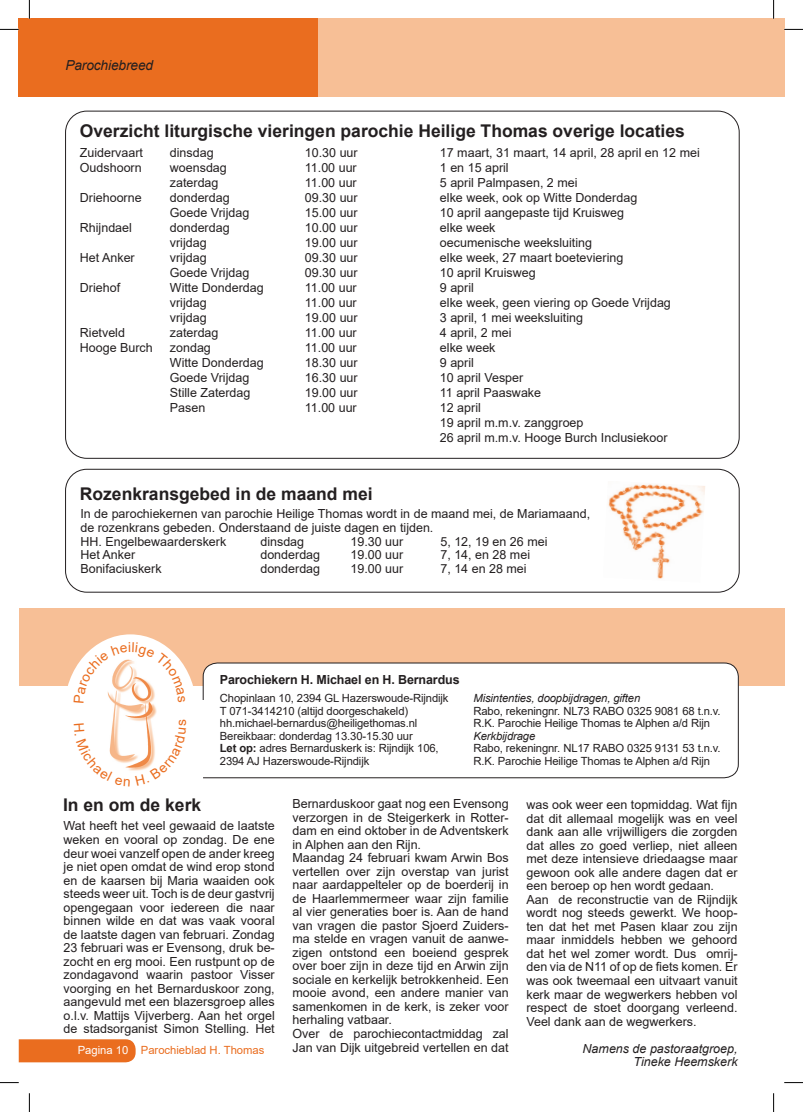
<style>
.page{position:relative;width:803px;height:1112px;background:#fff}
.page>*{position:absolute;margin:0;border:0;box-sizing:border-box;transform-origin:0 0}
.t1{font:700 17.5px "Arial";color:#231f20}
.t2{font:italic 13.75px "Arial";letter-spacing:-.01em;color:#231f20}
.t3{font:12.5px/13.5px "Arial";color:#231f20}
.t4{font:italic 12.5px/13.5px "Arial";color:#231f20;text-align:right}
.t5{font:700 12.5px "Arial";letter-spacing:-.01em;color:#231f20}
.t6{font:11.25px/12.5px "Arial";letter-spacing:-.01em;color:#231f20}
.t7{font:italic 11.25px "Arial";letter-spacing:-.01em;color:#231f20}
.t8{font:11.25px "Arial";color:#ea6d1f}
.s1{font-weight:700}
.s2{color:#fff}
</style>
<div class="page">
<div style="left:19px;top:1039px;width:117px;height:23px;background:#ea6d1f"></div>
<div style="left:19px;top:608px;width:765px;height:77px;background:#f7bf96"></div>
<svg style="left:202px;top:662px;width:537px;height:116px"></svg>
<div style="left:65px;top:634px;width:131px;height:150px;background:#fff;border-radius:50%"></div>
<img style="left:113px;top:702px;width:43px;height:18px">
<div style="left:65px;top:469px;width:674px;height:123px;border:1px solid #231f20;border-radius:21px"></div>
<div style="left:313px;top:19px;width:471px;height:78px;background:#f7bf96"></div>
<div style="left:19px;top:19px;width:299px;height:78px;background:#ea6d1f"></div>
<img style="left:608px;top:484px;width:97px;height:95px">
<svg style="left:0;top:29px;width:19px;height:1px"></svg>
<svg style="left:784px;top:29px;width:19px;height:1px"></svg>
<svg style="left:0;top:1082px;width:19px;height:1px"></svg>
<svg style="left:784px;top:1082px;width:19px;height:1px"></svg>
<svg style="left:29px;top:0;width:1px;height:19px"></svg>
<svg style="left:29px;top:1093px;width:1px;height:18px"></svg>
<svg style="left:773px;top:0;width:1px;height:19px"></svg>
<svg style="left:773px;top:1093px;width:1px;height:18px"></svg>
<svg style="left:109px;top:720px;width:46px;height:51px"></svg>
<svg style="left:74px;top:642px;width:111px;height:60px"></svg>
<p class="t2" style="left:65px;top:56px;width:89px">Parochiebreed</p>
<h1 class="t1" style="left:80px;top:119px;width:606px">Overzicht liturgische vieringen parochie Heilige Thomas overige locaties</h1>
<p class="t3" style="left:80px;top:145px;width:65px">Zuidervaart</p>
<p class="t3" style="left:170px;top:145px;width:45px">dinsdag</p>
<p class="t3" style="left:305px;top:145px;width:54px">10.30 uur</p>
<p class="t3" style="left:440px;top:145px;width:261px">17 maart, 31 maart, 14 april, 28 april en 12 mei</p>
<p class="t3" style="left:80px;top:160px;width:63px">Oudshoorn</p>
<p class="t3" style="left:170px;top:160px;width:58px">woensdag</p>
<p class="t3" style="left:305px;top:160px;width:53px">11.00 uur</p>
<p class="t3" style="left:440px;top:160px;width:70px">1 en 15 april</p>
<p class="t3" style="left:170px;top:175px;width:50px">zaterdag</p>
<p class="t3" style="left:305px;top:175px;width:53px">11.00 uur</p>
<p class="t3" style="left:440px;top:175px;width:139px">5 april Palmpasen, 2 mei</p>
<p class="t3" style="left:80px;top:190px;width:63px">Driehoorne</p>
<p class="t3" style="left:170px;top:190px;width:61px">donderdag</p>
<p class="t3" style="left:305px;top:190px;width:54px">09.30 uur</p>
<p class="t3" style="left:440px;top:190px;width:199px">elke week, ook op Witte Donderdag</p>
<p class="t3" style="left:170px;top:205px;width:81px">Goede Vrijdag</p>
<p class="t3" style="left:305px;top:205px;width:54px">15.00 uur</p>
<p class="t3" style="left:440px;top:205px;width:186px">10 april aangepaste tijd Kruisweg</p>
<p class="t3" style="left:80px;top:220px;width:54px">Rhijndael</p>
<p class="t3" style="left:170px;top:220px;width:61px">donderdag</p>
<p class="t3" style="left:305px;top:220px;width:54px">10.00 uur</p>
<p class="t3" style="left:440px;top:220px;width:57px">elke week</p>
<p class="t3" style="left:170px;top:235px;width:38px">vrijdag</p>
<p class="t3" style="left:305px;top:235px;width:54px">19.00 uur</p>
<p class="t3" style="left:440px;top:235px;width:154px">oecumenische weeksluiting</p>
<p class="t3" style="left:80px;top:250px;width:56px">Het Anker</p>
<p class="t3" style="left:170px;top:250px;width:38px">vrijdag</p>
<p class="t3" style="left:305px;top:250px;width:54px">09.30 uur</p>
<p class="t3" style="left:440px;top:250px;width:185px">elke week, 27 maart boeteviering</p>
<p class="t3" style="left:170px;top:265px;width:81px">Goede Vrijdag</p>
<p class="t3" style="left:305px;top:265px;width:54px">09.30 uur</p>
<p class="t3" style="left:440px;top:265px;width:97px">10 april Kruisweg</p>
<p class="t3" style="left:80px;top:280px;width:42px">Driehof</p>
<p class="t3" style="left:170px;top:280px;width:95px">Witte Donderdag</p>
<p class="t3" style="left:305px;top:280px;width:53px">11.00 uur</p>
<p class="t3" style="left:440px;top:280px;width:36px">9 april</p>
<p class="t3" style="left:170px;top:295px;width:38px">vrijdag</p>
<p class="t3" style="left:305px;top:295px;width:53px">11.00 uur</p>
<p class="t3" style="left:440px;top:295px;width:232px">elke week, geen viering op Goede Vrijdag</p>
<p class="t3" style="left:170px;top:310px;width:38px">vrijdag</p>
<p class="t3" style="left:305px;top:310px;width:54px">19.00 uur</p>
<p class="t3" style="left:440px;top:310px;width:145px">3 april, 1 mei weeksluiting</p>
<p class="t3" style="left:80px;top:325px;width:47px">Rietveld</p>
<p class="t3" style="left:170px;top:325px;width:50px">zaterdag</p>
<p class="t3" style="left:305px;top:325px;width:53px">11.00 uur</p>
<p class="t3" style="left:440px;top:325px;width:73px">4 april, 2 mei</p>
<p class="t3" style="left:80px;top:340px;width:74px">Hooge Burch</p>
<p class="t3" style="left:170px;top:340px;width:43px">zondag</p>
<p class="t3" style="left:305px;top:340px;width:53px">11.00 uur</p>
<p class="t3" style="left:440px;top:340px;width:57px">elke week</p>
<p class="t3" style="left:170px;top:355px;width:95px">Witte Donderdag</p>
<p class="t3" style="left:305px;top:355px;width:54px">18.30 uur</p>
<p class="t3" style="left:440px;top:355px;width:36px">9 april</p>
<p class="t3" style="left:170px;top:370px;width:81px">Goede Vrijdag</p>
<p class="t3" style="left:305px;top:370px;width:54px">16.30 uur</p>
<p class="t3" style="left:440px;top:370px;width:85px">10 april Vesper</p>
<p class="t3" style="left:170px;top:385px;width:82px">Stille Zaterdag</p>
<p class="t3" style="left:305px;top:385px;width:54px">19.00 uur</p>
<p class="t3" style="left:440px;top:385px;width:103px">11 april Paaswake</p>
<p class="t3" style="left:170px;top:400px;width:37px">Pasen</p>
<p class="t3" style="left:305px;top:400px;width:53px">11.00 uur</p>
<p class="t3" style="left:440px;top:400px;width:229px;line-height:15px">12 april<br>19 april m.m.v. zanggroep<br>26 april m.m.v. Hooge Burch Inclusiekoor</p>
<h1 class="t1" style="left:80px;top:482px;width:294px">Rozenkransgebed in de maand mei</h1>
<p class="t3" style="left:80px;top:506px;width:511px">In de parochiekernen van parochie Heilige Thomas wordt in de maand mei, de Mariamaand, de rozenkrans gebeden. Onderstaand de juiste dagen en tijden.<br>HH. Engelbewaarderskerk</p>
<p class="t3" style="left:260px;top:534px;width:45px">dinsdag</p>
<p class="t3" style="left:350px;top:534px;width:54px">19.30 uur</p>
<p class="t3" style="left:440px;top:534px;width:109px">5, 12, 19 en 26 mei</p>
<p class="t3" style="left:80px;top:548px;width:56px">Het Anker</p>
<p class="t3" style="left:260px;top:548px;width:61px">donderdag</p>
<p class="t3" style="left:350px;top:548px;width:54px">19.00 uur</p>
<p class="t3" style="left:440px;top:548px;width:91px">7, 14, en 28 mei</p>
<p class="t3" style="left:80px;top:561px;width:83px">Bonifaciuskerk</p>
<p class="t3" style="left:260px;top:561px;width:61px">donderdag</p>
<p class="t3" style="left:350px;top:561px;width:54px">19.00 uur</p>
<p class="t3" style="left:440px;top:561px;width:88px">7, 14 en 28 mei</p>
<p class="t5" style="left:220px;top:671px;width:241px">Parochiekern H. Michael en H. Bernardus</p>
<p class="t6" style="left:220px;top:691px;width:230px">Chopinlaan 10, 2394 GL Hazerswoude-Rijndijk T 071-3414210 (altijd doorgeschakeld) hh.michael-bernardus@heiligethomas.nl Bereikbaar: donderdag 13.30-15.30 uur<br><span class="s1">Let op:</span> adres Bernarduskerk is: Rijndijk 106, 2394 AJ Hazerswoude-Rijndijk</p>
<p class="t7" style="left:473px;top:690px;width:168px">Misintenties, doopbijdragen, giften</p>
<p class="t6" style="left:473px;top:704px;width:249px">Rabo, rekeningnr. NL73 RABO 0325 9081 68 t.n.v.<br>R.K. Parochie Heilige Thomas te Alphen a/d Rijn</p>
<p class="t7" style="left:473px;top:728px;width:63px">Kerkbijdrage</p>
<p class="t6" style="left:473px;top:741px;width:249px">Rabo, rekeningnr. NL17 RABO 0325 9131 53 t.n.v.<br>R.K. Parochie Heilige Thomas te Alphen a/d Rijn</p>
<h1 class="t1" style="left:63px;top:792px;width:140px">In en om de kerk</h1>
<p class="t3" style="left:64px;top:819px;width:213px;text-align:justify">Wat heeft het veel gewaaid de laatste weken en vooral op zondag. De ene deur woei vanzelf open de ander kreeg je niet open omdat de wind erop stond en de kaarsen bij Maria waaiden ook steeds weer uit. Toch is de deur gastvrij opengegaan voor iedereen die naar binnen wilde en dat was vaak vooral de laatste dagen van februari. Zondag 23 februari was er Evensong, druk be&shy;zocht en erg mooi. Een rustpunt op de zondagavond waarin pastoor Visser voorging en het Bernarduskoor zong, aangevuld met een blazersgroep alles o.l.v. Mattijs Vijverberg. Aan het orgel de stadsorganist Simon Stelling. Het</p>
<p class="t8" style="left:78px;top:1042px;width:188px"><span class="s2">Pagina 10</span> Parochieblad H. Thomas</p>
<p class="t3" style="left:292px;top:796px;width:218px">Bernarduskoor gaat nog een Evensong verzorgen in de Steigerkerk in Rotter&shy;dam en eind oktober in de Adventskerk in Alphen aan den Rijn.<br>Maandag 24 februari kwam Arwin Bos vertellen over zijn overstap van jurist naar aardappelteler op de boerderij in de Haarlemmermeer waar zijn familie al vier generaties boer is. Aan de hand van vragen die pastor Sjoerd Zuiders&shy;ma stelde en vragen vanuit de aanwe&shy;zigen ontstond een boeiend gesprek over boer zijn in deze tijd en Arwin zijn sociale en kerkelijk betrokkenheid. Een mooie avond, een andere manier van samenkomen in de kerk, is zeker voor herhaling vatbaar.<br>Over de parochiecontactmiddag zal Jan van Dijk uitgebreid vertellen en dat</p>
<p class="t3" style="left:526px;top:798px;width:213px">was ook weer een topmiddag. Wat fijn dat dit allemaal mogelijk was en veel dank aan alle vrijwilligers die zorgden dat alles zo goed verliep, niet alleen met deze intensieve driedaagse maar gewoon ook alle andere dagen dat er een beroep op hen wordt gedaan.<br>Aan de reconstructie van de Rijndijk wordt nog steeds gewerkt. We hoop&shy;ten dat het met Pasen klaar zou zijn maar inmiddels hebben we gehoord dat het wel zomer wordt. Dus omrij&shy;den via de N11 of op de fiets komen. Er was ook tweemaal een uitvaart vanuit kerk maar de wegwerkers hebben vol respect de stoet doorgang verleend.<br>Veel dank aan de wegwerkers.</p>
<p class="t4" style="left:583px;top:1041px;width:156px">Namens de pastoraatgroep,<br>Tineke Heemskerk</p>
</div>
